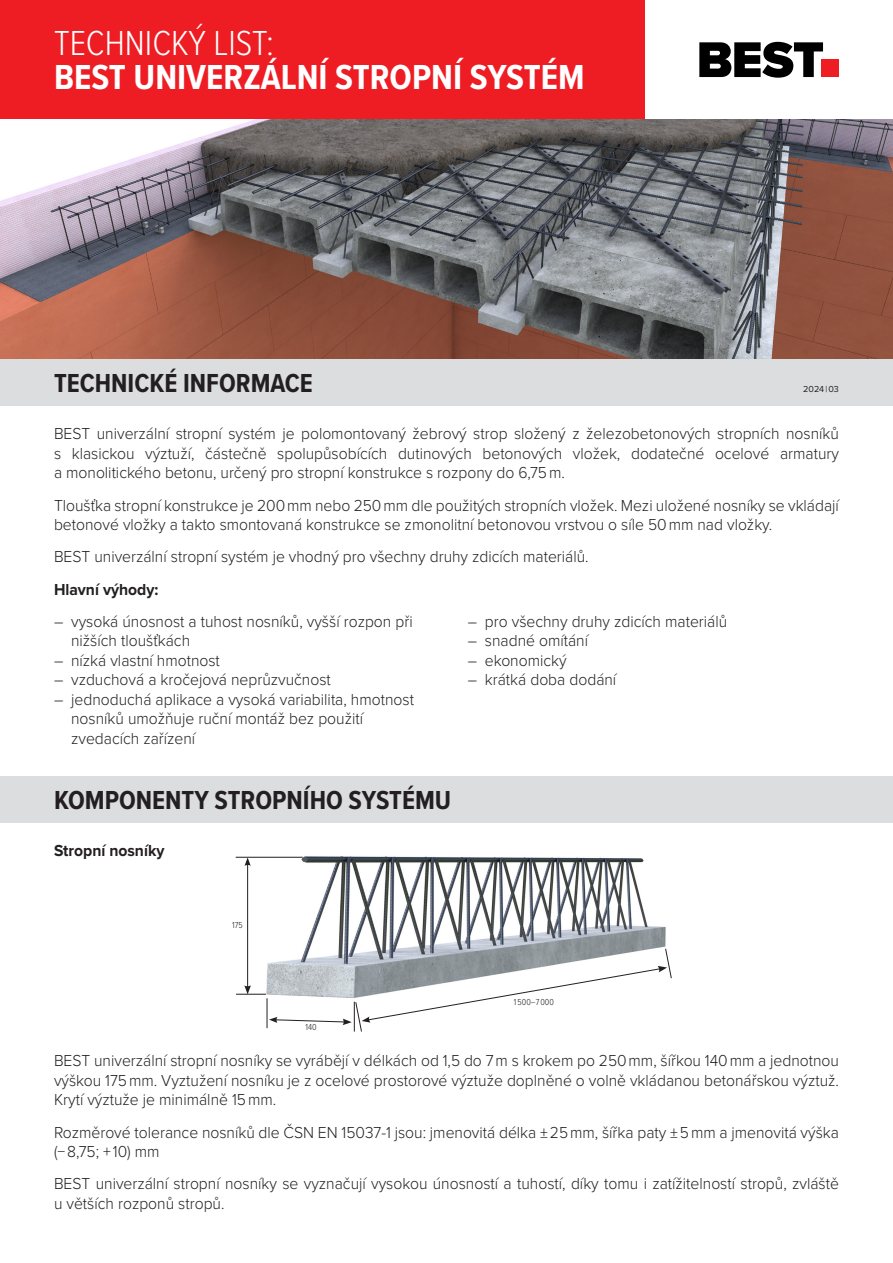
<style>
.page{position:relative;width:893px;height:1263px;background:#fff}
.page>*{position:absolute;margin:0;border:0;box-sizing:border-box;transform-origin:0 0}
._2020_-_Produkt_Kategorie{font:700 36px/34.5px "Proxima Nova Cond";color:#fff}
._2020_-_Produkt_Kategorie-2{font:700 27px "Proxima Nova Cond";color:#231f20}
._2020_-_Produkt_Lead-in{font:300 16.5px/19.5px "Proxima Nova";color:#231f20;scale:.95 1}
._2020_-_Produkt_Lead-in-2{font:700 16.5px "Proxima Nova";color:#231f20;scale:.95 1}
.t1{font:300 9px "Proxima Nova Cond";color:#231f20}
.t2{font:9px "Proxima Nova";color:#231f20}
.s1{font-weight:300}
</style>
<div class="page">
<img style="left:253px;top:856px;width:413px;height:173px">
<hr style="left:267px;top:998px;width:1px;height:30px;background:#231f20">
<hr style="left:236px;top:994px;width:30px;height:1px;background:#231f20">
<hr style="left:236px;top:857px;width:67px;height:1px;background:#231f20">
<svg style="left:269px;top:948px;width:403px;height:84px"></svg>
<hr style="left:247px;top:863px;width:1px;height:125px;background:#231f20">
<svg style="left:245px;top:857px;width:6px;height:9px"></svg>
<svg style="left:244px;top:985px;width:7px;height:9px"></svg>
<div style="left:0;top:0;width:644px;height:119px;background:#ee1d23"></div>
<svg style="left:699px;top:42px;width:124px;height:36px"></svg>
<div style="left:821px;top:59px;width:18px;height:18px;background:#ee1d23"></div>
<img style="left:0;top:119px;width:893px;height:240px">
<div style="left:0;top:359px;width:893px;height:47px;background:#dcdddf"></div>
<div style="left:0;top:776px;width:893px;height:47px;background:#dcdddf"></div>
<p class="_2020_-_Produkt_Kategorie" style="left:54px;top:25px;width:532px"><span class="s1">TECHNICKÝ LIST:<br></span>BEST UNIVERZÁLNÍ STROPNÍ SYSTÉM</p>
<p class="_2020_-_Produkt_Kategorie-2" style="left:54px;top:363px;width:260px">TECHNICKÉ INFORMACE</p>
<p class="t2" style="left:803px;top:382px;width:37px">2024 | 03</p>
<p class="_2020_-_Produkt_Lead-in" style="left:54px;top:423px;width:828px;text-align:justify">BEST univerzální stropní systém je polomontovaný žebrový strop složený z železobetonových stropních nosníků s klasickou výztuží, částečně spolupůsobících dutinových betonových vložek, dodatečné ocelové armatury a monolitického betonu, určený pro stropní konstrukce s rozpony do 6,75 m.</p>
<p class="_2020_-_Produkt_Lead-in" style="left:54px;top:494px;width:828px">Tloušťka stropní konstrukce je 200 mm nebo 250 mm dle použitých stropních vložek. Mezi uložené nosníky se vkládají betonové vložky a takto smontovaná konstrukce se zmonolitní betonovou vrstvou o síle 50 mm nad vložky.</p>
<p class="_2020_-_Produkt_Lead-in" style="left:54px;top:546px;width:564px">BEST univerzální stropní systém je vhodný pro všechny druhy zdicích materiálů.</p>
<p class="_2020_-_Produkt_Lead-in-2" style="left:54px;top:577px;width:111px">Hlavní výhody:</p>
<p class="_2020_-_Produkt_Lead-in" style="left:71px;top:611px;width:361px;text-indent:-17px">– vysoká únosnost a tuhost nosníků, vyšší rozpon při nižších tloušťkách</p>
<p class="_2020_-_Produkt_Lead-in" style="left:54px;top:650px;width:176px">– nízká vlastní hmotnost</p>
<p class="_2020_-_Produkt_Lead-in" style="left:54px;top:669px;width:293px">– vzduchová a kročejová neprůzvučnost</p>
<p class="_2020_-_Produkt_Lead-in" style="left:71px;top:689px;width:362px;text-indent:-17px">– jednoduchá aplikace a vysoká variabilita, hmotnost nosníků umožňuje ruční montáž bez použití zvedacích zařízení</p>
<p class="_2020_-_Produkt_Lead-in" style="left:468px;top:611px;width:275px">– pro všechny druhy zdicích materiálů</p>
<p class="_2020_-_Produkt_Lead-in" style="left:468px;top:630px;width:128px">– snadné omítání</p>
<p class="_2020_-_Produkt_Lead-in" style="left:468px;top:650px;width:106px">– ekonomický</p>
<p class="_2020_-_Produkt_Lead-in" style="left:468px;top:669px;width:158px">– krátká doba dodání</p>
<p class="_2020_-_Produkt_Kategorie-2" style="left:54px;top:780px;width:399px">KOMPONENTY STROPNÍHO SYSTÉMU</p>
<p class="_2020_-_Produkt_Lead-in-2" style="left:54px;top:839px;width:118px">Stropní nosníky</p>
<p class="t1" style="left:232px;top:918px;width:12px">175</p>
<p class="t1" style="left:305px;top:1020px;width:13px">140</p>
<p class="t1" style="left:514px;top:996px;width:42px">1 500–7 000</p>
<p class="_2020_-_Produkt_Lead-in" style="left:54px;top:1050px;width:828px;text-align:justify">BEST univerzální stropní nosníky se vyrábějí v délkách od 1,5 do 7 m s krokem po 250 mm, šířkou 140 mm a jednotnou výškou 175 mm. Vyztužení nosníku je z ocelové prostorové výztuže doplněné o volně vkládanou betonářskou výztuž.<br>Krytí výztuže je minimálně 15 mm.</p>
<p class="_2020_-_Produkt_Lead-in" style="left:54px;top:1121px;width:828px">Rozměrové tolerance nosníků dle ČSN EN 15037-1 jsou: jmenovitá délka ± 25 mm, šířka paty ± 5 mm a jmenovitá výška (− 8,75; + 10) mm</p>
<p class="_2020_-_Produkt_Lead-in" style="left:54px;top:1173px;width:828px">BEST univerzální stropní nosníky se vyznačují vysokou únosností a tuhostí, díky tomu i zatížitelností stropů, zvláště u větších rozponů stropů.</p>
</div>
